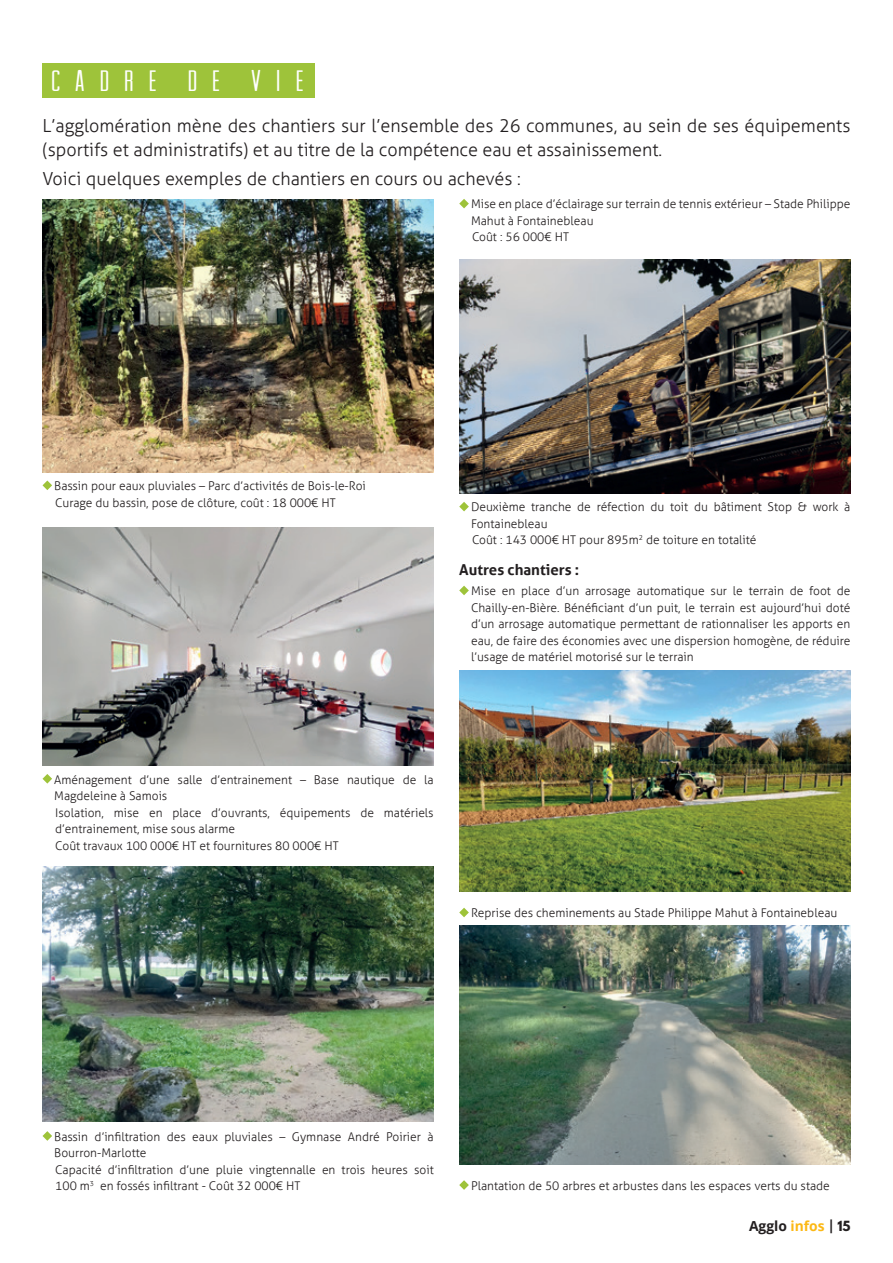
<style>
.page{position:relative;width:893px;height:1263px;background:#fff}
.page>*{position:absolute;margin:0;border:0;box-sizing:border-box;transform-origin:0 0}
.t1{font:30px "Arvil Sans";letter-spacing:.5em;color:#fff}
.t2{font:300 18px/24px "Aller";color:#231f20}
.t3{font:700 15px "Aller";color:#231f20}
.t4{font:700 13.8px "Open Sans";color:#231f20}
.t5{font:300 12px/16.5px "Aller";color:#231f20}
.s1{color:#fcb814}
.s2{font-family:"League Spartan";font-size:12.45px}
</style>
<div class="page">
<div style="left:43px;top:64px;width:272px;height:34px;background:#9ec33a"></div>
<img style="left:43px;top:200px;width:391px;height:272px">
<img style="left:43px;top:527px;width:391px;height:238px">
<img style="left:459px;top:259px;width:391px;height:234px">
<svg style="left:43px;top:480px;width:9px;height:10px"></svg>
<svg style="left:43px;top:1131px;width:9px;height:10px"></svg>
<svg style="left:43px;top:774px;width:9px;height:9px"></svg>
<svg style="left:459px;top:502px;width:10px;height:9px"></svg>
<svg style="left:459px;top:586px;width:10px;height:9px"></svg>
<svg style="left:459px;top:908px;width:10px;height:9px"></svg>
<svg style="left:459px;top:1180px;width:10px;height:10px"></svg>
<img style="left:43px;top:867px;width:391px;height:255px">
<svg style="left:459px;top:199px;width:10px;height:9px"></svg>
<img style="left:459px;top:926px;width:391px;height:238px">
<img style="left:459px;top:671px;width:391px;height:221px">
<h1 class="t1" style="left:51px;top:64px;width:254px">CADRE DE VIE</h1>
<h2 class="t2" style="left:43px;top:114px;width:809px">L’agglomération mène des chantiers sur l’ensemble des 26 communes, au sein de ses équipements (sportifs et administratifs) et au titre de la compétence eau et assainissement.</h2>
<h2 class="t2" style="left:43px;top:166px;width:480px">Voici quelques exemples de chantiers en cours ou achevés :</h2>
<p class="t5" style="left:471px;top:196px;width:381px">Mise en place d’éclairage sur terrain de tennis extérieur – Stade Philippe<br>Mahut à Fontainebleau<br>Coût : 56 000€ HT</p>
<p class="t5" style="left:54px;top:478px;width:313px">Bassin pour eaux pluviales – Parc d’activités de Bois-le-Roi<br>Curage du bassin, pose de clôture, coût : 18 000€ HT</p>
<p class="t5" style="left:471px;top:499px;width:381px">Deuxième tranche de réfection du toit du bâtiment Stop &amp; work à<br>Fontainebleau<br>Coût : 143 000€ HT pour 895m<sup>2</sup> de toiture en totalité</p>
<p class="t3" style="left:459px;top:560px;width:122px">Autres chantiers :</p>
<p class="t5" style="left:471px;top:583px;width:381px;text-align:justify">Mise en place d’un arrosage automatique sur le terrain de foot de Chailly-en-Bière. Bénéficiant d’un puit, le terrain est aujourd’hui doté d’un arrosage automatique permettant de rationnaliser les apports en eau, de faire des économies avec une dispersion homogène, de réduire l’usage de matériel motorisé sur le terrain</p>
<p class="t5" style="left:54px;top:771px;width:381px">Aménagement d’une salle d’entrainement – Base nautique de la Magdeleine à Samois<br>Isolation, mise en place d’ouvrants, équipements de matériels d’entrainement, mise sous alarme<br>Coût travaux 100 000€ HT et fournitures 80 000€ HT</p>
<p class="t5" style="left:471px;top:905px;width:368px">Reprise des cheminements au Stade Philippe Mahut à Fontainebleau</p>
<p class="t5" style="left:54px;top:1128px;width:381px">Bassin d’infiltration des eaux pluviales – Gymnase André Poirier à Bourron-Marlotte<br>Capacité d’infiltration d’une pluie vingtennalle en trois heures soit 100 m<sup>3</sup> en fossés infiltrant - Coût 32 000€ HT</p>
<p class="t5" style="left:471px;top:1177px;width:360px">Plantation de 50 arbres et arbustes dans les espaces verts du stade</p>
<p class="t4" style="left:749px;top:1216px;width:103px">Agglo <span class="s1">infos</span> | <span class="s2">15</span></p>
</div>
